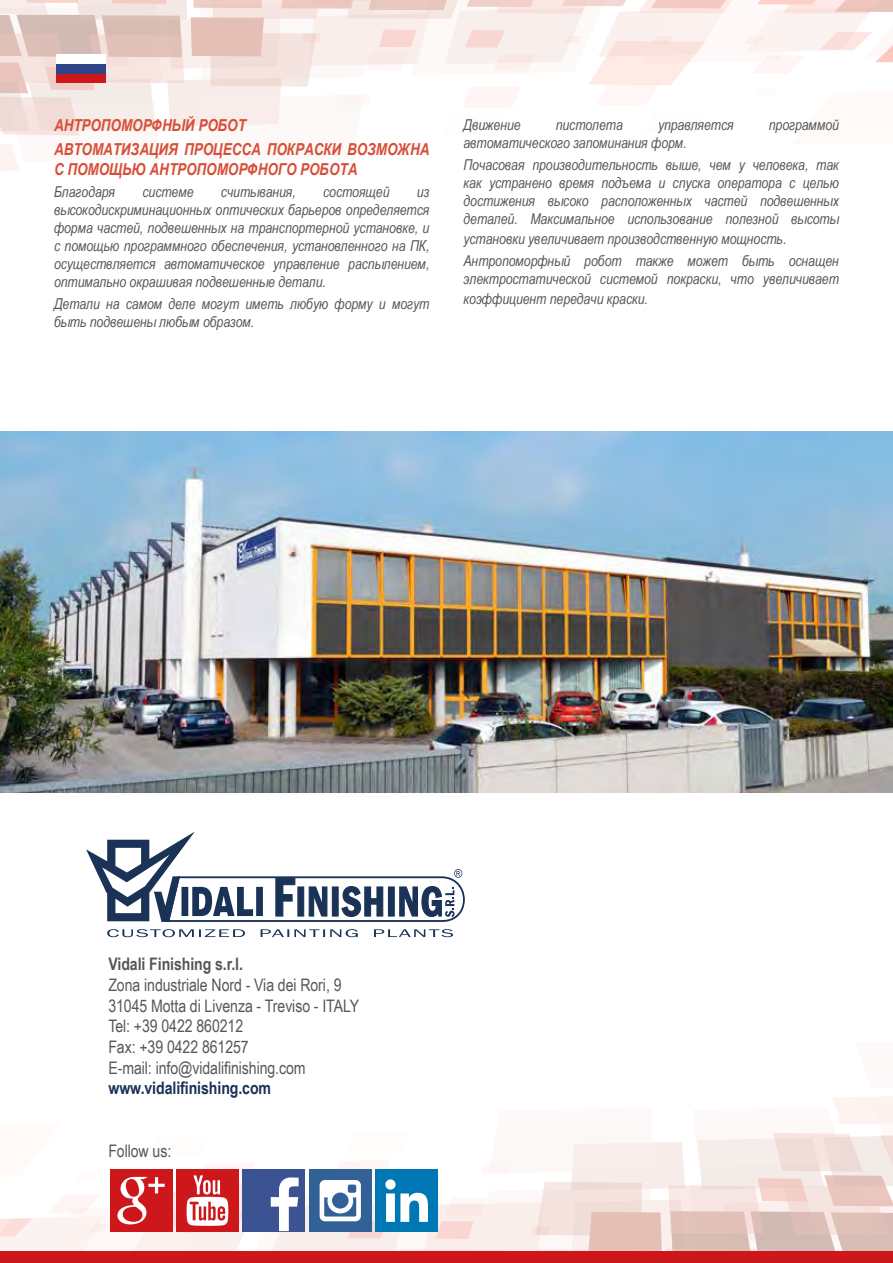
<style>
.page{position:relative;width:893px;height:1263px;background:#fff}
.page>*{position:absolute;margin:0;border:0;box-sizing:border-box;transform-origin:0 0}
.t1{font:17.25px/20.7px "Arial Narrow";letter-spacing:-.005em;color:#575756}
.t2{font:700 17.25px "Arial Narrow";letter-spacing:-.005em;color:#193256}
.t3{font:700 17.25px "Arial Narrow";letter-spacing:-.005em;color:#575756}
.t4{font:italic 700 16.5px/24px "Arial Narrow";letter-spacing:-.005em;color:#d74f38}
.t5{font:italic 15px/18px "Arial Narrow";letter-spacing:-.005em;color:#575756}
</style>
<div class="page">
<svg style="left:0;top:0;width:893px;height:171px"></svg>
<img style="left:0;top:432px;width:893px;height:360px">
<svg style="left:107px;top:929px;width:346px;height:8px"></svg>
<svg style="left:86px;top:832px;width:379px;height:90px"></svg>
<svg style="left:0;top:1097px;width:893px;height:166px"></svg>
<div style="left:56px;top:54px;width:49px;height:28px;background:#cd171a"></div>
<div style="left:56px;top:54px;width:49px;height:20px;background:#304587"></div>
<div style="left:56px;top:54px;width:49px;height:10px;background:#fff"></div>
<p class="t4" style="left:54px;top:112px;width:377px">АНТРОПОМОРФНЫЙ РОБОТ<br>АВТОМАТИЗАЦИЯ ПРОЦЕССА ПОКРАСКИ ВОЗМОЖНА</p>
<p class="t4" style="left:54px;top:156px;width:305px">С ПОМОЩЬЮ АНТРОПОМОРФНОГО РОБОТА</p>
<p class="t5" style="left:54px;top:183px;width:63px">Благодаря</p>
<p class="t5" style="left:143px;top:183px;width:53px">системе</p>
<p class="t5" style="left:221px;top:183px;width:76px">считывания,</p>
<p class="t5" style="left:323px;top:183px;width:68px">состоящей</p>
<p class="t5" style="left:54px;top:183px;width:377px;text-align:justify;text-indent:363px">из высокодискриминационных оптических барьеров определяется форма частей, подвешенных на транспортерной установке, и с помощью программного обеспечения, установленного на ПК, осуществляется автоматическое управление распылением, оптимально окрашивая подвешенные детали.</p>
<p class="t5" style="left:54px;top:295px;width:377px">Детали на самом деле могут иметь любую форму и могут быть подвешены любым образом.</p>
<p class="t5" style="left:463px;top:115px;width:59px">Движение</p>
<p class="t5" style="left:556px;top:115px;width:69px">пистолета</p>
<p class="t5" style="left:658px;top:115px;width:77px">управляется</p>
<p class="t5" style="left:769px;top:115px;width:72px">программой</p>
<p class="t5" style="left:463px;top:131px;width:377px;line-height:22.2px">автоматического запоминания форм.<br>Почасовая производительность выше, чем у человека, так</p>
<p class="t5" style="left:463px;top:174px;width:377px;text-align:justify">как устранено время подъема и спуска оператора с целью достижения высоко расположенных частей подвешенных деталей. Максимальное использование полезной высоты</p>
<p class="t5" style="left:463px;top:227px;width:377px;line-height:22.2px">установки увеличивает производственную мощность.<br>Антропоморфный робот также может быть оснащен</p>
<p class="t5" style="left:463px;top:269px;width:377px;line-height:19.8px">электростатической системой покраски, что увеличивает коэффициент передачи краски.</p>
<p class="t3" style="left:108px;top:951px;width:136px">Vidali Finishing s.r.l.</p>
<p class="t1" style="left:108px;top:974px;width:252px">Zona industriale Nord - Via dei Rori, 9<br>31045 Motta di Livenza - Treviso - ITALY<br>Tel: +39 0422 860212<br>Fax: +39 0422 861257<br>E-mail: info@vidalifinishing.com</p>
<p class="t2" style="left:108px;top:1075px;width:164px">www.vidalifinishing.com</p>
<p class="t1" style="left:108px;top:1139px;width:64px">Follow us:</p>
</div>
